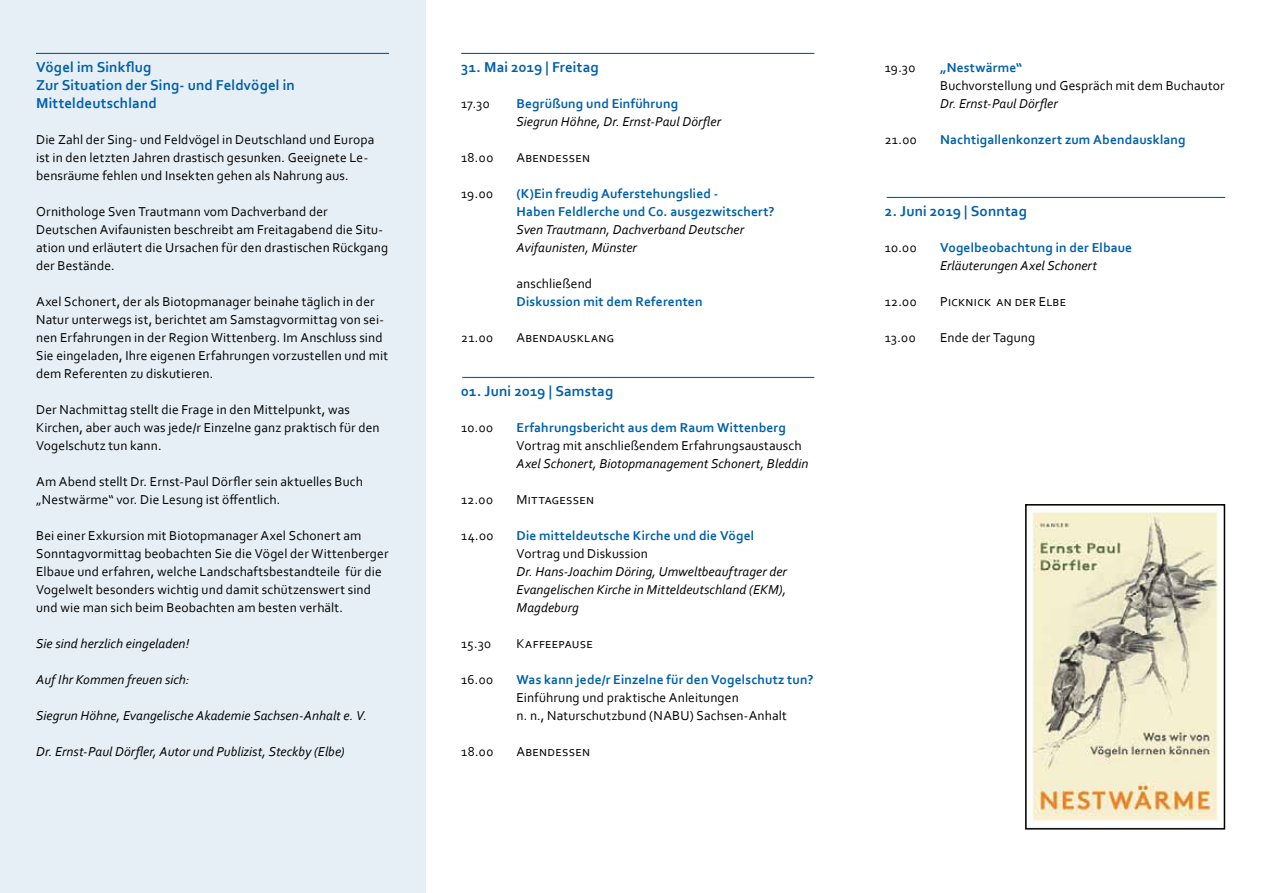
<style>
.page{position:relative;width:1263px;height:893px;background:#fff}
.page>*{position:absolute;margin:0;border:0;box-sizing:border-box;transform-origin:0 0}
.t1{font:700 15px/18px "Corbel";letter-spacing:.01em;color:#0060a9}
.t2{font:13.5px/18px "Corbel";letter-spacing:.01em;color:#000}
.t3{font:italic 13.5px/18px "Corbel";letter-spacing:.005em;color:#000}
.t4{font:700 13.5px/18px "Corbel";letter-spacing:.01em;color:#0060a9}
</style>
<div class="page">
<div style="left:0;top:0;width:425px;height:893px;background:#e6eff6"></div>
<hr style="left:461px;top:53px;width:353px;height:1px;background:#0060a9">
<hr style="left:36px;top:53px;width:353px;height:1px;background:#0060a9">
<hr style="left:887px;top:197px;width:338px;height:1px;background:#0060a9">
<img style="left:1030px;top:510px;width:191px;height:312px">
<div style="left:1025px;top:504px;width:200px;height:326px;border:2px solid #000"></div>
<hr style="left:462px;top:377px;width:352px;height:1px;background:#0060a9">
<p class="t1" style="left:36px;top:58px;width:260px">Vögel im Sinkflug<br>Zur Situation der Sing- und Feldvögel in<br>Mitteldeutschland</p>
<p class="t2" style="left:36px;top:130px;width:340px">Die Zahl der Sing- und Feldvögel in Deutschland und Europa ist in den letzten Jahren drastisch gesunken. Geeignete Le&shy;bensräume fehlen und Insekten gehen als Nahrung aus.</p>
<p class="t2" style="left:36px;top:202px;width:354px">Ornithologe Sven Trautmann vom Dachverband der Deutschen Avifaunisten beschreibt am Freitagabend die Situ&shy;ation und erläutert die Ursachen für den drastischen Rückgang der Bestände.</p>
<p class="t2" style="left:36px;top:292px;width:353px">Axel Schonert, der als Biotopmanager beinahe täglich in der Natur unterwegs ist, berichtet am Samstagvormittag von sei&shy;nen Erfahrungen in der Region Wittenberg. Im Anschluss sind Sie eingeladen, Ihre eigenen Erfahrungen vorzustellen und mit dem Referenten zu diskutieren.</p>
<p class="t2" style="left:36px;top:400px;width:345px">Der Nachmittag stellt die Frage in den Mittelpunkt, was<br>Kirchen, aber auch was jede/r Einzelne ganz praktisch für den<br>Vogelschutz tun kann.</p>
<p class="t2" style="left:36px;top:472px;width:328px">Am Abend stellt Dr. Ernst-Paul Dörfler sein aktuelles Buch „Nestwärme“ vor. Die Lesung ist öffentlich.</p>
<p class="t2" style="left:36px;top:526px;width:354px">Bei einer Exkursion mit Biotopmanager Axel Schonert am Sonntagvormittag beobachten Sie die Vögel der Wittenberger Elbaue und erfahren, welche Landschaftsbestandteile für die Vogelwelt besonders wichtig und damit schützenswert sind und wie man sich beim Beobachten am besten verhält.</p>
<p class="t3" style="left:36px;top:634px;width:155px">Sie sind herzlich eingeladen!</p>
<p class="t3" style="left:36px;top:670px;width:155px">Auf Ihr Kommen freuen sich:</p>
<p class="t3" style="left:36px;top:706px;width:332px">Siegrun Höhne, Evangelische Akademie Sachsen-Anhalt e. V.</p>
<p class="t3" style="left:36px;top:742px;width:310px">Dr. Ernst-Paul Dörfler, Autor und Publizist, Steckby (Elbe)</p>
<p class="t1" style="left:461px;top:58px;width:139px">31. Mai 2019 | Freitag</p>
<p class="t2" style="left:461px;top:94px;width:30px">17.30</p>
<p class="t4" style="left:516px;top:94px;width:163px">Begrüßung und Einführung</p>
<p class="t3" style="left:516px;top:112px;width:206px">Siegrun Höhne, Dr. Ernst-Paul Dörfler</p>
<p class="t2" style="left:461px;top:148px;width:34px">18.00</p>
<p class="t2" style="left:516px;top:148px;width:75px">Abendessen</p>
<p class="t2" style="left:461px;top:184px;width:33px">19.00</p>
<p class="t4" style="left:516px;top:184px;width:260px">(K)Ein freudig Auferstehungslied -<br>Haben Feldlerche und Co. ausgezwitschert?</p>
<p class="t3" style="left:516px;top:220px;width:229px">Sven Trautmann, Dachverband Deutscher<br>Avifaunisten, Münster</p>
<p class="t2" style="left:516px;top:274px;width:77px">anschließend</p>
<p class="t4" style="left:516px;top:292px;width:188px">Diskussion mit dem Referenten</p>
<p class="t2" style="left:461px;top:328px;width:33px">21.00</p>
<p class="t2" style="left:516px;top:328px;width:99px">Abendausklang</p>
<p class="t1" style="left:461px;top:382px;width:154px">01. Juni 2019 | Samstag</p>
<p class="t2" style="left:461px;top:418px;width:33px">10.00</p>
<p class="t4" style="left:516px;top:418px;width:271px">Erfahrungsbericht aus dem Raum Wittenberg</p>
<p class="t2" style="left:516px;top:436px;width:287px">Vortrag mit anschließendem Erfahrungsaustausch</p>
<p class="t3" style="left:516px;top:454px;width:294px">Axel Schonert, Biotopmanagement Schonert, Bleddin</p>
<p class="t2" style="left:461px;top:490px;width:33px">12.00</p>
<p class="t2" style="left:516px;top:490px;width:79px">Mittagessen</p>
<p class="t2" style="left:461px;top:526px;width:34px">14.00</p>
<p class="t4" style="left:516px;top:526px;width:239px">Die mitteldeutsche Kirche und die Vögel</p>
<p class="t2" style="left:516px;top:544px;width:133px">Vortrag und Diskussion</p>
<p class="t3" style="left:516px;top:562px;width:272px;text-align:justify">Dr. Hans-Joachim Döring, Umweltbeauftrager der Evangelischen Kirche in Mitteldeutschland (EKM), Magdeburg</p>
<p class="t2" style="left:461px;top:634px;width:31px">15.30</p>
<p class="t2" style="left:516px;top:634px;width:78px">Kaffeepause</p>
<p class="t2" style="left:461px;top:670px;width:33px">16.00</p>
<p class="t4" style="left:516px;top:670px;width:298px">Was kann jede/r Einzelne für den Vogelschutz tun?</p>
<p class="t2" style="left:516px;top:688px;width:272px">Einführung und praktische Anleitungen<br>n. n., Naturschutzbund (NABU) Sachsen-Anhalt</p>
<p class="t2" style="left:461px;top:742px;width:34px">18.00</p>
<p class="t2" style="left:516px;top:742px;width:75px">Abendessen</p>
<p class="t2" style="left:885px;top:58px;width:32px">19.30</p>
<p class="t4" style="left:940px;top:58px;width:84px">„Nestwärme“</p>
<p class="t2" style="left:940px;top:76px;width:286px">Buchvorstellung und Gespräch mit dem Buchautor</p>
<p class="t3" style="left:940px;top:94px;width:119px">Dr. Ernst-Paul Dörfler</p>
<p class="t2" style="left:885px;top:130px;width:33px">21.00</p>
<p class="t4" style="left:940px;top:130px;width:247px">Nachtigallenkonzert zum Abendausklang</p>
<p class="t1" style="left:885px;top:202px;width:144px">2. Juni 2019 | Sonntag</p>
<p class="t2" style="left:885px;top:238px;width:33px">10.00</p>
<p class="t4" style="left:940px;top:238px;width:194px">Vogelbeobachtung in der Elbaue</p>
<p class="t3" style="left:940px;top:256px;width:158px">Erläuterungen Axel Schonert</p>
<p class="t2" style="left:885px;top:292px;width:33px">12.00</p>
<p class="t2" style="left:940px;top:292px;width:128px">Picknick an der Elbe</p>
<p class="t2" style="left:885px;top:328px;width:32px">13.00</p>
<p class="t2" style="left:940px;top:328px;width:97px">Ende der Tagung</p>
</div>
